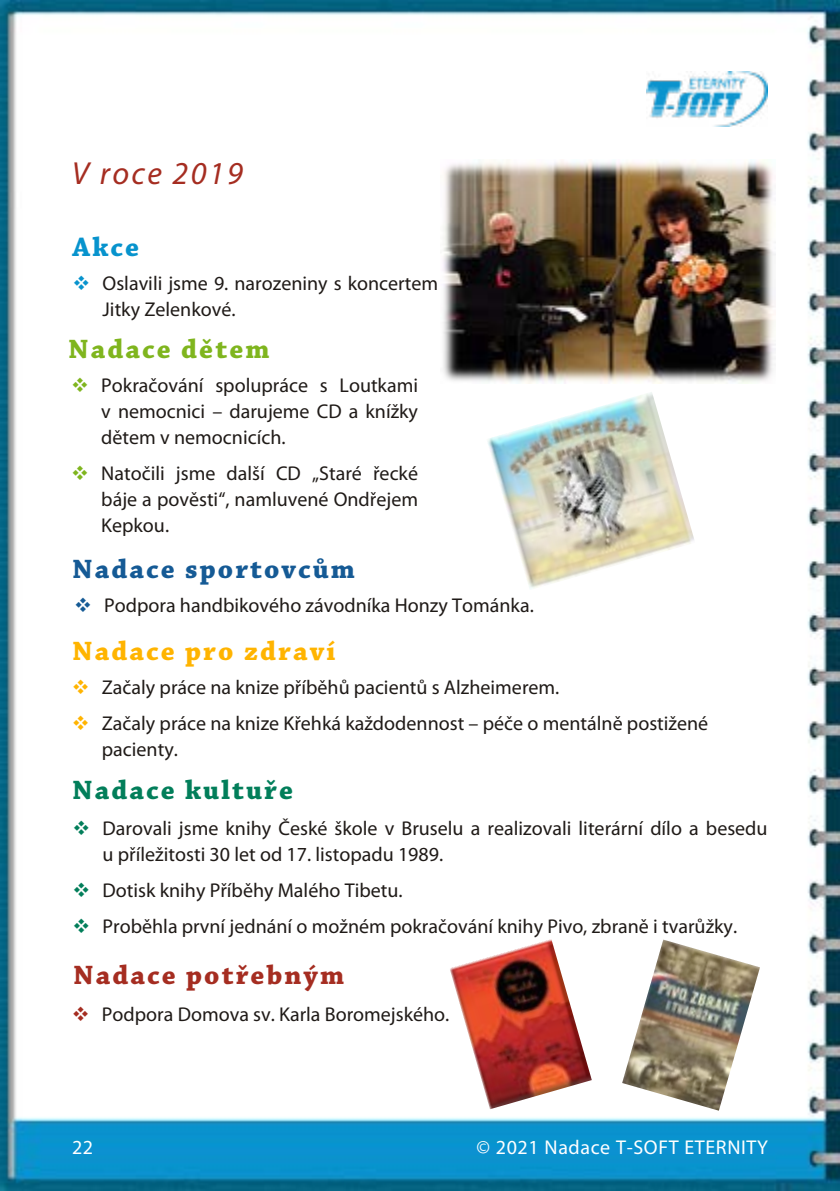
<style>
.page{position:relative;width:840px;height:1191px;background:#fff}
.page>*{position:absolute;margin:0;border:0;box-sizing:border-box;transform-origin:0 0}
.t1{font:italic 32px "Myriad Pro";letter-spacing:.075em;color:#a52d21}
.t2{font:700 28px "Chaparral Pro";letter-spacing:.075em;color:#155a95}
.t3{font:700 28px "Chaparral Pro";letter-spacing:.075em;color:#ffb400}
.t4{font:700 28px "Chaparral Pro";letter-spacing:.075em;color:#a52d21}
.t5{font:700 28px "Chaparral Pro";letter-spacing:.075em;color:#027e5a}
.t6{font:700 28px "Chaparral Pro";letter-spacing:.075em;color:#7fb51e}
.t7{font:700 28px "Chaparral Pro";color:#0793cd}
.t8{font:20px/26px "Myriad Pro";color:#1f1a17}
.t9{font:20px "Myriad Pro";letter-spacing:.03em;color:#fff}
.s1{color:#0793cd}
.s2{color:#7fb51e}
.s3{color:#155a95}
.s4{color:#ffb400}
.s5{color:#027e5a}
.s6{color:#a52d21}
</style>
<div class="page">
<img style="left:0;top:0;width:839px;height:1191px">
<img style="left:646px;top:72px;width:121px;height:54px">
<img style="left:449px;top:939px;width:142px;height:170px">
<img style="left:621px;top:939px;width:138px;height:171px">
<img style="left:440px;top:160px;width:334px;height:223px">
<img style="left:486px;top:392px;width:208px;height:198px">
<p class="t1" style="left:72px;top:153px;width:172px">V roce 2019</p>
<p class="t7" style="left:72px;top:231px;width:68px">Akce</p>
<p class="t8" style="left:102px;top:270px;width:337px;text-indent:-30px"><span class="s1">❖</span> Oslavili jsme 9. narozeniny s koncertem<br>Jitky Zelenkové.</p>
<p class="t6" style="left:69px;top:333px;width:202px">Nadace dětem</p>
<p class="t8" style="left:101px;top:372px;width:318px;text-align:justify;text-indent:-30px"><span class="s2">❖</span> Pokračování spolupráce s Loutkami v nemocnici – darujeme CD a knížky dětem v nemocnicích.</p>
<p class="t8" style="left:101px;top:460px;width:318px;text-align:justify;text-indent:-30px"><span class="s2">❖</span> Natočili jsme další CD „Staré řecké báje a pověsti“, namluvené Ondřejem Kepkou.</p>
<p class="t2" style="left:72px;top:553px;width:284px">Nadace sportovcům</p>
<p class="t8" style="left:74px;top:592px;width:461px"><span class="s3">❖</span> Podpora handbikového závodníka Honzy Tománka.</p>
<p class="t3" style="left:72px;top:635px;width:264px">Nadace pro zdraví</p>
<p class="t8" style="left:72px;top:674px;width:489px"><span class="s4">❖</span> Začaly práce na knize příběhů pacientů s Alzheimerem.</p>
<p class="t8" style="left:102px;top:710px;width:607px;text-indent:-30px"><span class="s4">❖</span> Začaly práce na knize Křehká každodennost – péče o mentálně postižené pacienty.</p>
<p class="t5" style="left:72px;top:773px;width:222px">Nadace kultuře</p>
<p class="t8" style="left:102px;top:814px;width:666px;text-indent:-30px"><span class="s5">❖</span> Darovali jsme knihy České škole v Bruselu a realizovali literární dílo a besedu u příležitosti 30 let od 17. listopadu 1989.</p>
<p class="t8" style="left:72px;top:876px;width:331px"><span class="s5">❖</span> Dotisk knihy Příběhy Malého Tibetu.</p>
<p class="t8" style="left:72px;top:912px;width:665px"><span class="s5">❖</span> Proběhla první jednání o možném pokračování knihy Pivo, zbraně i tvarůžky.</p>
<p class="t4" style="left:73px;top:959px;width:272px">Nadace potřebným</p>
<p class="t8" style="left:72px;top:1001px;width:379px"><span class="s6">❖</span> Podpora Domova sv. Karla Boromejského.</p>
<p class="t9" style="left:72px;top:1134px;width:23px">22</p>
<p class="t9" style="left:476px;top:1134px;width:293px">© 2021 Nadace T-SOFT ETERNITY</p>
</div>
